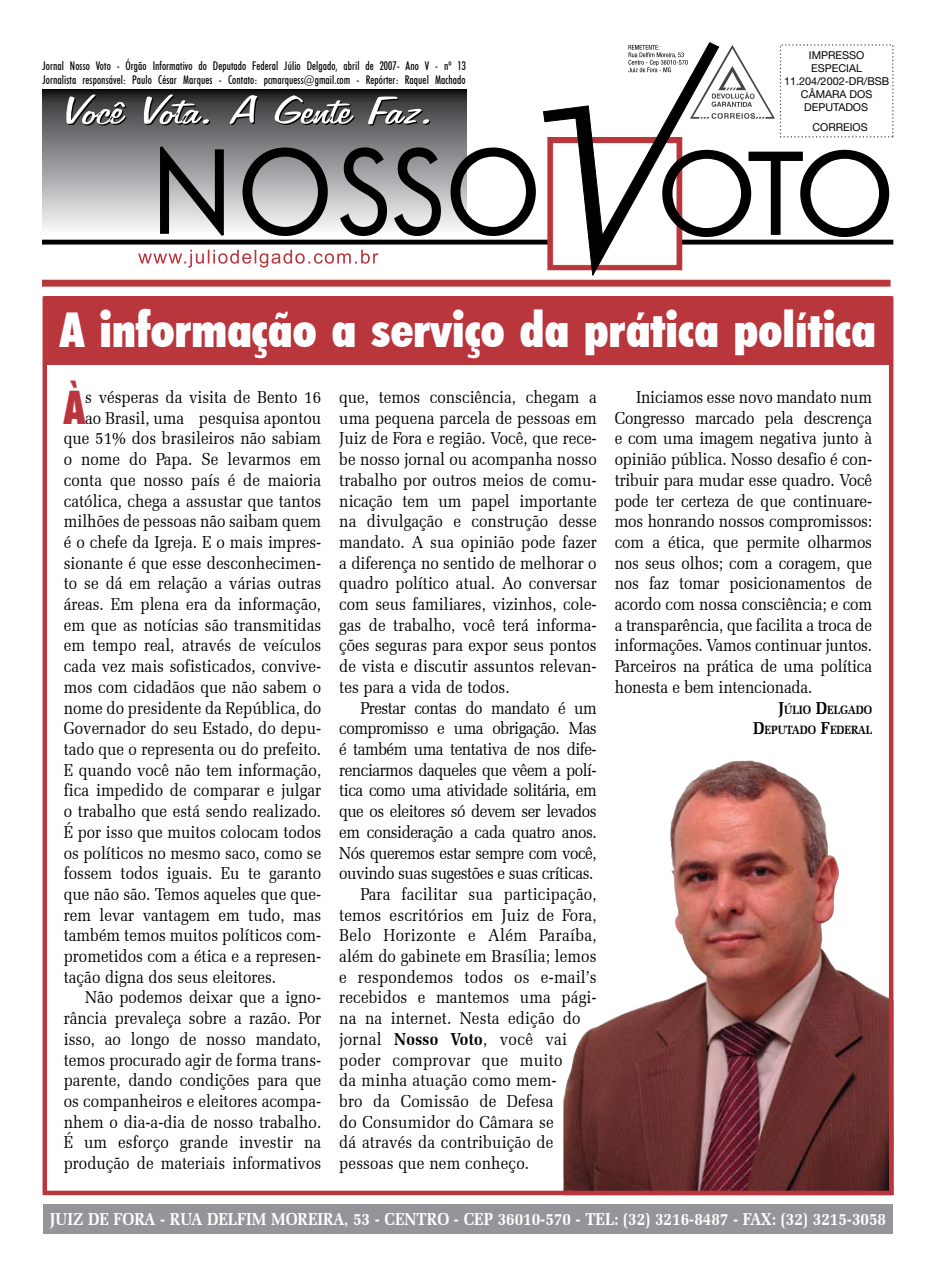
<style>
.page{position:relative;width:936px;height:1276px;background:#fff}
.page>*{position:absolute;margin:0;border:0;box-sizing:border-box;transform-origin:0 0}
.t1{font:900 condensed 48px "Futura BT";color:#fff}
.t2{font:900 condensed 46.35px "Futura BT";color:#ba363d;scale:.9 1}
.t3{font:17.25px/20.7px "Zapf Elliptical 711 BT";color:#000;text-align:justify;scale:.9 1}
.t4{font:17.25px "Zapf Elliptical 711 BT";letter-spacing:-.03em;color:#000;scale:.9 1}
.t5{font:700 17.25px "Zapf Elliptical 711 BT";color:#fff;scale:.9 1}
.t6{font:17.25px "Zapf Elliptical 711 BT";letter-spacing:.025em;color:#000;scale:.9 1}
.t7{font:17.25px "Zapf Elliptical 711 BT";letter-spacing:.02em;color:#000;scale:.9 1}
.t8{font:700 12.15px/20.7px "Zapf Elliptical 711 BT";color:#000;text-align:right;scale:.9 1}
.t9{font:500 condensed 12px/14.4px "Futura BT";letter-spacing:.01em;color:#000;scale:.9 1}
.t10{font:10.8px/12.9px "Helvetica Neue";color:#000;text-align:center}
.s1{font-weight:700}
.s2{font-size:17.25px}
</style>
<div class="page">
<img style="left:563px;top:760px;width:325px;height:430px">
<div style="left:43px;top:280px;width:847px;height:6px;background:#ba363d"></div>
<svg style="left:43px;top:43px;width:849px;height:233px"></svg>
<div style="left:44px;top:296px;width:847px;height:68px;background:#ba363d"></div>
<div style="left:43px;top:296px;width:850px;height:899px;border:4px solid #ba363d"></div>
<div style="left:43px;top:1203px;width:849px;height:30px;background:#939598"></div>
<p class="t9" style="left:43px;top:59px;width:472px">Jornal Nosso Voto - Órgão Informativo do Deputado Federal Júlio Delgado, abril de 2007- Ano V - nº 13<br>Jornalista responsável: Paulo César Marques - Contato: pcmarquess@gmail.com - Repórter: Raquel Machado</p>
<p class="t10" style="left:784px;top:49px;width:107px">IMPRESSO<br>ESPECIAL<br>11.204/2002-DR/BSB<br>CÂMARA DOS<br>DEPUTADOS</p>
<p class="t10" style="left:812px;top:121px;width:57px">CORREIOS</p>
<h1 class="t1" style="left:60px;top:300px;width:817px">A informação a serviço da prática política</h1>
<h2 class="t2" style="left:64px;top:379px;width:25px">À</h2>
<p class="t3" style="left:85px;top:387px;width:264px">s vésperas da visita de Bento 16</p>
<p class="t3" style="left:339px;top:387px;width:287px">que, temos consciência, chegam a uma pequena parcela de pessoas em Juiz de Fora e região. Você, que rece&shy;be nosso jornal ou acompanha nosso trabalho por outros meios de comu&shy;nicação tem um papel importante na divulgação e construção desse mandato. A sua opinião pode fazer a diferença no sentido de melhorar o quadro político atual. Ao conversar com seus familiares, vizinhos, cole&shy;gas de trabalho, você terá informa&shy;ções seguras para expor seus pontos de vista e discutir assuntos relevan&shy;tes para a vida de todos.</p>
<p class="t4" style="left:360px;top:697px;width:264px">Prestar contas do mandato é um</p>
<p class="t4" style="left:339px;top:718px;width:287px">compromisso e uma obrigação. Mas</p>
<p class="t4" style="left:339px;top:739px;width:287px">é também uma tentativa de nos dife-</p>
<p class="t4" style="left:339px;top:759px;width:287px">renciarmos daqueles que vêem a polí-</p>
<p class="t4" style="left:339px;top:780px;width:287px">tica como uma atividade solitária, em</p>
<p class="t4" style="left:339px;top:801px;width:287px">que os eleitores só devem ser levados</p>
<p class="t4" style="left:339px;top:821px;width:287px">em consideração a cada quatro anos.</p>
<p class="t4" style="left:339px;top:842px;width:287px">Nós queremos estar sempre com você,</p>
<p class="t4" style="left:339px;top:863px;width:284px">ouvindo suas sugestões e suas críticas.</p>
<p class="t3" style="left:360px;top:883px;width:264px">Para facilitar sua participação,</p>
<p class="t3" style="left:339px;top:904px;width:287px">temos escritórios em Juiz de Fora,</p>
<p class="t6" style="left:339px;top:925px;width:287px">Belo Horizonte e Além Paraíba,</p>
<p class="t3" style="left:339px;top:945px;width:287px">além do gabinete em Brasília; lemos</p>
<p class="t3" style="left:339px;top:966px;width:287px">e respondemos todos os e-mail’s</p>
<p class="t3" style="left:339px;top:987px;width:287px">recebidos e mantemos uma pági-</p>
<p class="t3" style="left:339px;top:1008px;width:269px">na na internet. Nesta edição do</p>
<p class="t6" style="left:339px;top:1028px;width:255px">jornal <span class="s1">NOSSO VOTO</span>, você vai</p>
<p class="t7" style="left:339px;top:1049px;width:249px">poder comprovar que muito</p>
<p class="t3" style="left:339px;top:1070px;width:243px">da minha atuação como mem-</p>
<p class="t3" style="left:339px;top:1090px;width:239px">bro da Comissão de Defesa</p>
<p class="t3" style="left:339px;top:1111px;width:240px">do Consumidor do Câmara se</p>
<p class="t3" style="left:339px;top:1132px;width:239px">dá através da contribuição de</p>
<p class="t3" style="left:339px;top:1152px;width:212px">pessoas que nem conheço.</p>
<p class="t3" style="left:614px;top:387px;width:287px;text-indent:21px">Iniciamos esse novo mandato num Congresso marcado pela descrença e com uma imagem negativa junto à opinião pública. Nosso desafio é con&shy;tribuir para mudar esse quadro. Você pode ter certeza de que continuare&shy;mos honrando nossos compromissos: com a ética, que permite olharmos nos seus olhos; com a coragem, que nos faz tomar posicionamentos de acordo com nossa consciência; e com a transparência, que facilita a troca de informações. Vamos continuar juntos.<br>Parceiros na prática de uma política honesta e bem intencionada.</p>
<p class="t8" style="left:753px;top:699px;width:134px"><span class="s2">J</span>ÚLIO <span class="s2">D</span>ELGADO<br><span class="s2">D</span>EPUTADO <span class="s2">F</span>EDERAL</p>
<p class="t3" style="left:85px;top:407px;width:264px">ao Brasil, uma pesquisa apontou</p>
<p class="t3" style="left:64px;top:428px;width:287px">que 51% dos brasileiros não sabiam</p>
<p class="t3" style="left:64px;top:449px;width:287px">o nome do Papa. Se levarmos em</p>
<p class="t3" style="left:64px;top:469px;width:287px">conta que nosso país é de maioria</p>
<p class="t3" style="left:64px;top:490px;width:287px">católica, chega a assustar que tantos</p>
<p class="t3" style="left:64px;top:511px;width:287px">milhões de pessoas não saibam quem</p>
<p class="t3" style="left:64px;top:531px;width:287px">é o chefe da Igreja. E o mais impres-</p>
<p class="t3" style="left:64px;top:552px;width:287px">sionante é que esse desconhecimen-</p>
<p class="t3" style="left:64px;top:573px;width:287px">to se dá em relação a várias outras</p>
<p class="t3" style="left:64px;top:594px;width:287px">áreas. Em plena era da informação,</p>
<p class="t3" style="left:64px;top:614px;width:287px">em que as notícias são transmitidas</p>
<p class="t3" style="left:64px;top:635px;width:287px">em tempo real, através de veículos</p>
<p class="t3" style="left:64px;top:656px;width:287px">cada vez mais sofisticados, convive-</p>
<p class="t3" style="left:64px;top:676px;width:287px">mos com cidadãos que não sabem o</p>
<p class="t3" style="left:64px;top:697px;width:287px">nome do presidente da República, do</p>
<p class="t3" style="left:64px;top:718px;width:287px">Governador do seu Estado, do depu-</p>
<p class="t3" style="left:64px;top:738px;width:287px">tado que o representa ou do prefeito.</p>
<p class="t3" style="left:64px;top:759px;width:287px">E quando você não tem informação,</p>
<p class="t3" style="left:64px;top:780px;width:287px">fica impedido de comparar e julgar</p>
<p class="t3" style="left:64px;top:801px;width:287px">o trabalho que está sendo realizado.</p>
<p class="t3" style="left:64px;top:821px;width:287px">É por isso que muitos colocam todos</p>
<p class="t3" style="left:64px;top:842px;width:287px">os políticos no mesmo saco, como se</p>
<p class="t3" style="left:64px;top:863px;width:287px">fossem todos iguais. Eu te garanto</p>
<p class="t3" style="left:64px;top:883px;width:287px">que não são. Temos aqueles que que-</p>
<p class="t3" style="left:64px;top:904px;width:287px">rem levar vantagem em tudo, mas</p>
<p class="t3" style="left:64px;top:925px;width:287px">também temos muitos políticos com-</p>
<p class="t3" style="left:64px;top:945px;width:287px">prometidos com a ética e a represen-</p>
<p class="t3" style="left:64px;top:966px;width:237px">tação digna dos seus eleitores.</p>
<p class="t3" style="left:85px;top:987px;width:264px">Não podemos deixar que a igno-</p>
<p class="t3" style="left:64px;top:1008px;width:287px">rância prevaleça sobre a razão. Por</p>
<p class="t3" style="left:64px;top:1028px;width:287px">isso, ao longo de nosso mandato,</p>
<p class="t3" style="left:64px;top:1049px;width:287px">temos procurado agir de forma trans-</p>
<p class="t3" style="left:64px;top:1070px;width:287px">parente, dando condições para que</p>
<p class="t3" style="left:64px;top:1090px;width:287px">os companheiros e eleitores acompa-</p>
<p class="t3" style="left:64px;top:1111px;width:287px">nhem o dia-a-dia de nosso trabalho.</p>
<p class="t3" style="left:64px;top:1132px;width:287px">É um esforço grande investir na</p>
<p class="t3" style="left:64px;top:1152px;width:287px">produção de materiais informativos</p>
<p class="t5" style="left:50px;top:1209px;width:930px">JUIZ DE FORA - RUA DELFIM MOREIRA, 53 - CENTRO - CEP 36010-570 - TEL: (32) 3216-8487 - FAX: (32) 3215-3058</p>
</div>
